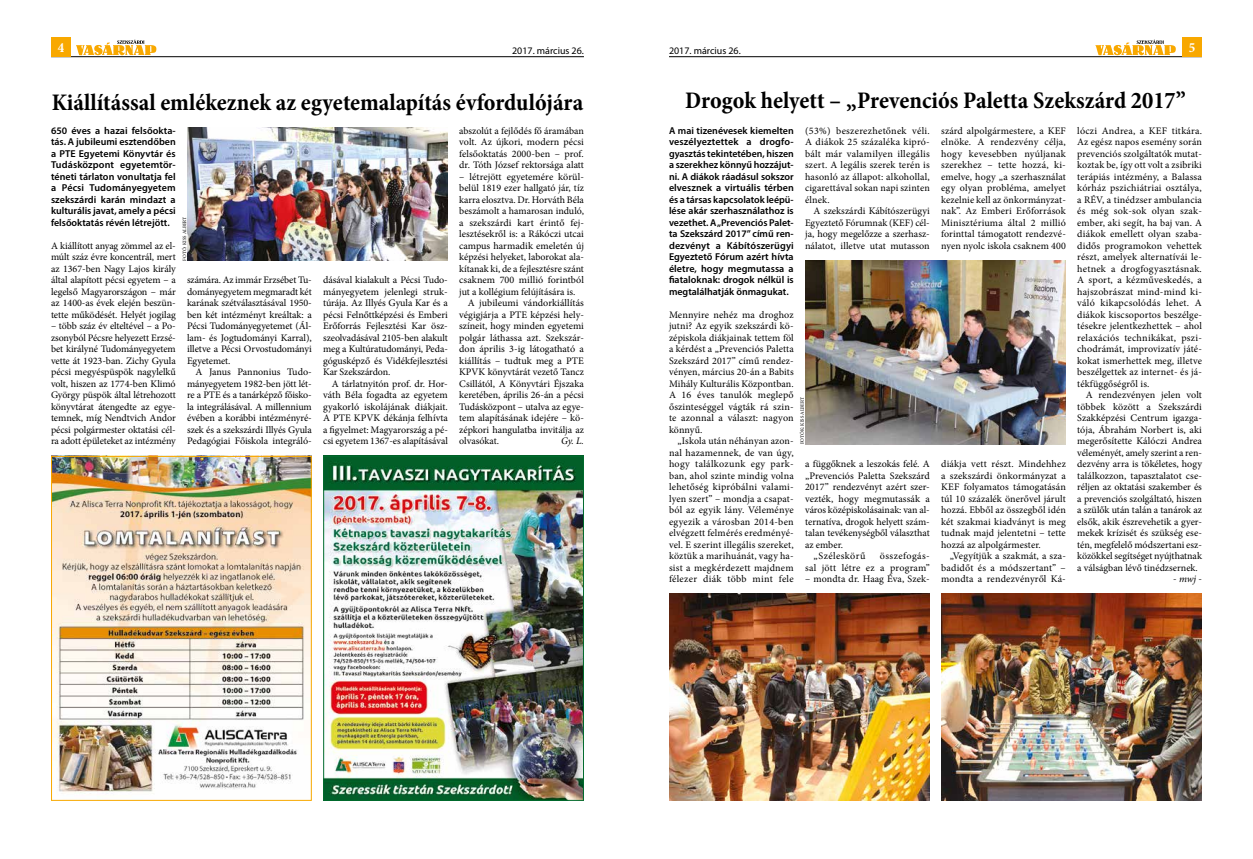
<style>
.page{position:relative;width:1253px;height:859px;background:#fff}
.page>*{position:absolute;margin:0;border:0;box-sizing:border-box;transform-origin:0 0}
.t1{font:700 condensed 24px "Minion Pro";color:#000}
.t2{font:700 condensed 14px "Minion Pro";color:#fff}
.t3{font:10px/11.5px "Minion Pro";color:#000;text-align:justify}
.t4{font:600 10px/11.5px "Myriad Pro";color:#000;text-align:justify}
.t5{font:10px/11.5px "Minion Pro";letter-spacing:.025em;color:#000;text-align:right}
.t6{font:10px "Myriad Pro";color:#000}
.t7{font:10px "Minion Pro";letter-spacing:.045em;color:#000}
.t8{font:italic 10px "Minion Pro";color:#000}
.t9{font:5px "Minion Pro";color:#000}
</style>
<div class="page">
<hr style="left:51px;top:56px;width:533px;height:1px;background:#000">
<hr style="left:669px;top:56px;width:533px;height:1px;background:#000">
<div style="left:1182px;top:37px;width:20px;height:20px;background:#f8a800"></div>
<div style="left:51px;top:37px;width:20px;height:20px;background:#f8a800"></div>
<svg style="left:1095px;top:40px;width:81px;height:15px"></svg>
<svg style="left:76px;top:40px;width:80px;height:15px"></svg>
<img style="left:53px;top:458px;width:257px;height:335px">
<div style="left:51px;top:456px;width:261px;height:345px;border:1px solid #f8a800"></div>
<img style="left:325px;top:458px;width:257px;height:341px">
<div style="left:323px;top:456px;width:261px;height:345px;border:1px solid #006b2d"></div>
<img style="left:187px;top:128px;width:261px;height:133px">
<img style="left:805px;top:261px;width:261px;height:183px">
<img style="left:669px;top:594px;width:261px;height:207px">
<img style="left:941px;top:594px;width:261px;height:207px">
<h2 class="t2" style="left:58px;top:38px;width:8px">4</h2>
<p class="t6" style="left:512px;top:45px;width:73px">2017. március 26.</p>
<p class="t6" style="left:669px;top:45px;width:73px">2017. március 26.</p>
<h2 class="t2" style="left:1189px;top:38px;width:8px">5</h2>
<h1 class="t1" style="left:52px;top:85px;width:533px">Kiállítással emlékeznek az egyetemalapítás évfordulójára</h1>
<p class="t4" style="left:51px;top:125px;width:126px">650 éves a hazai felsőokta&shy;tás. A jubileumi esztendőben a PTE Egyetemi Könyvtár és Tudásközpont egyetemtör&shy;téneti tárlaton vonultatja fel a Pécsi Tudományegyetem szekszárdi karán mindazt a kulturális javat, amely a pécsi felsőoktatás révén létrejött.</p>
<p class="t3" style="left:51px;top:240px;width:126px">A kiállított anyag zömmel az el&shy;múlt száz évre koncentrál, mert az 1367-ben Nagy Lajos király által alapított pécsi egyetem – a legelső Magyarországon – már az 1400-as évek elején beszün&shy;tette működését. Helyét jogilag</p>
<p class="t3" style="left:51px;top:320px;width:126px">– több száz év elteltével – a Po&shy;zsonyból Pécsre helyezett Erzsé&shy;bet királyné Tudományegyetem vette át 1923-ban. Zichy Gyula pécsi megyéspüspök nagylelkű volt, hiszen az 1774-ben Klimó György püspök által létrehozott könyvtárat átengedte az egye&shy;temnek, míg Nendtvich Andor pécsi polgármester oktatási cél&shy;ra adott épületeket az intézmény</p>
<h1 class="t1" style="left:685px;top:84px;width:502px">Drogok helyett – „Prevenciós Paletta Szekszárd 2017”</h1>
<p class="t4" style="left:669px;top:125px;width:126px">A mai tizenévesek kiemelten veszélyeztettek a drogfo&shy;gyasztás tekintetében, hiszen a szerekhez könnyű hozzájut&shy;ni. A diákok ráadásul sokszor elvesznek a virtuális térben és a társas kapcsolatok leépü&shy;lése akár szerhasználathoz is vezethet. A „Prevenciós Palet&shy;ta Szekszárd 2017” című ren&shy;dezvényt a Kábítószerügyi Egyeztető Fórum azért hívta életre, hogy megmutassa a fiataloknak: drogok nélkül is megtalálhatják önmagukat.</p>
<p class="t3" style="left:669px;top:309px;width:126px">Mennyire nehéz ma droghoz jutni? Az egyik szekszárdi kö&shy;zépiskola diákjainak tettem föl a kérdést a „Prevenciós Paletta Szekszárd 2017” című rendez&shy;vényen, március 20-án a Babits Mihály Kulturális Központban.<br>A 16 éves tanulók meglepő őszinteséggel vágták rá szin&shy;te azonnal a választ: nagyon könnyű.</p>
<p class="t3" style="left:669px;top:435px;width:126px;text-indent:9px">„Iskola után néhányan azon&shy;nal hazamennek, de van úgy, hogy találkozunk egy park&shy;ban, ahol szinte mindig volna lehetőség kipróbálni valami&shy;lyen szert” – mondja a csapat&shy;ból az egyik lány. Véleménye egyezik a városban 2014-ben elvégzett felmérés eredményé&shy;vel. E szerint illegális szereket, köztük a marihuánát, vagy ha&shy;sist a megkérdezett majdnem félezer diák több mint fele</p>
<p class="t3" style="left:459px;top:125px;width:126px">abszolút a fejlődés fő áramában volt. Az újkori, modern pécsi felsőoktatás 2000-ben – prof. dr. Tóth József rektorsága alatt</p>
<p class="t3" style="left:459px;top:171px;width:126px">– létrejött egyetemére körül-</p>
<p class="t3" style="left:459px;top:182px;width:126px">belül 1819 ezer hallgató jár, tíz</p>
<p class="t3" style="left:459px;top:194px;width:126px">karra elosztva. Dr. Horváth Béla</p>
<p class="t3" style="left:459px;top:205px;width:126px">beszámolt a hamarosan induló,</p>
<p class="t3" style="left:459px;top:217px;width:126px">a szekszárdi kart érintő fej-</p>
<p class="t3" style="left:459px;top:228px;width:126px">lesztésekről is: a Rákóczi utcai</p>
<p class="t3" style="left:459px;top:240px;width:126px">campus harmadik emeletén új</p>
<p class="t3" style="left:459px;top:251px;width:126px">képzési helyeket, laborokat ala-</p>
<p class="t3" style="left:459px;top:263px;width:126px">kítanak ki, de a fejlesztésre szánt</p>
<p class="t3" style="left:459px;top:274px;width:126px">csaknem 700 millió forintból</p>
<p class="t3" style="left:459px;top:286px;width:118px">jut a kollégium felújítására is.</p>
<p class="t3" style="left:468px;top:297px;width:118px">A jubileumi vándorkiállítás</p>
<p class="t3" style="left:459px;top:309px;width:126px">végigjárja a PTE képzési hely-</p>
<p class="t3" style="left:459px;top:320px;width:126px">színeit, hogy minden egyetemi</p>
<p class="t3" style="left:459px;top:332px;width:126px">polgár láthassa azt. Szekszár-</p>
<p class="t3" style="left:459px;top:343px;width:126px">don április 3-ig látogatható a</p>
<p class="t3" style="left:459px;top:355px;width:126px">kiállítás – tudtuk meg a PTE</p>
<p class="t3" style="left:459px;top:366px;width:126px">KPVK könyvtárát vezető Tancz</p>
<p class="t3" style="left:459px;top:378px;width:126px">Csillától, A Könyvtári Éjszaka</p>
<p class="t3" style="left:459px;top:389px;width:126px">keretében, április 26-án a pécsi</p>
<p class="t3" style="left:459px;top:401px;width:126px">Tudásközpont – utalva az egye-</p>
<p class="t3" style="left:459px;top:412px;width:126px">tem alapításának idejére – kö-</p>
<p class="t3" style="left:459px;top:424px;width:126px">zépkori hangulatba invitálja az</p>
<p class="t3" style="left:459px;top:435px;width:41px">olvasókat.</p>
<p class="t8" style="left:561px;top:434px;width:24px">Gy. L.</p>
<p class="t3" style="left:941px;top:125px;width:126px">szárd alpolgármestere, a KEF elnöke. A rendezvény célja, hogy kevesebben nyúljanak szerekhez – tette hozzá, ki&shy;emelve, hogy „a szerhasználat egy olyan probléma, amelyet kezelnie kell az önkormányzat&shy;nak”. Az Emberi Erőforrások Minisztériuma által 2 millió forinttal támogatott rendezvé&shy;nyen nyolc iskola csaknem 400</p>
<p class="t3" style="left:1077px;top:125px;width:126px">lóczi Andrea, a KEF titkára.<br>Az egész napos esemény során prevenciós szolgáltatók mutat&shy;koztak be, így ott volt a zsibriki terápiás intézmény, a Balassa kórház pszichiátriai osztálya, a RÉV, a tinédzser ambulancia és még sok-sok olyan szak&shy;ember, aki segít, ha baj van. A diákok emellett olyan szaba&shy;didős programokon vehettek részt, amelyek alternatívái le&shy;hetnek a drogfogyasztásnak.<br>A sport, a kézműveskedés, a hajszobrászat mind-mind ki&shy;váló kikapcsolódás lehet. A diákok kiscsoportos beszélge&shy;tésekre jelentkezhettek – ahol relaxációs technikákat, pszi&shy;chodrámát, improvizatív játé&shy;kokat ismerhettek meg, illetve beszélgettek az internet- és já&shy;tékfüggőségről is.</p>
<p class="t3" style="left:1077px;top:389px;width:126px;text-indent:9px">A rendezvényen jelen volt többek között a Szekszárdi Szakképzési Centrum igazga&shy;tója, Ábrahám Norbert is, aki megerősítette Kálóczi Andrea véleményét, amely szerint a ren&shy;dezvény arra is tökéletes, hogy találkozzon, tapasztalatot cse&shy;réljen az oktatási szakember és a prevenciós szolgáltató, hiszen a szülők után talán a tanárok az elsők, akik észrevehetik a gyer&shy;mekek krízisét és szükség ese&shy;tén, megfelelő módszertani esz&shy;közökkel segítséget nyújthatnak a válságban lévő tinédzsernek.</p>
<p class="t8" style="left:1173px;top:572px;width:30px">- mwj -</p>
<p class="t3" style="left:805px;top:125px;width:126px">(53%) beszerezhetőnek véli.<br>A diákok 25 százaléka kipró&shy;bált már valamilyen illegális szert. A legális szerek terén is hasonló az állapot: alkohollal, cigarettával sokan napi szinten élnek.</p>
<p class="t3" style="left:805px;top:205px;width:126px;text-indent:9px">A szekszárdi Kábítószerügyi Egyeztető Fórumnak (KEF) cél&shy;ja, hogy megelőzze a szerhasz&shy;nálatot, illetve utat mutasson</p>
<p class="t9" style="left:181px;top:261px;width:46px;rotate:-90deg">FOTÓ: KISS ALBERT</p>
<p class="t3" style="left:187px;top:274px;width:126px">számára. Az immár Erzsébet Tu&shy;dományegyetem megmaradt két karának szétválasztásával 1950- ben két intézményt kreáltak: a Pécsi Tudományegyetemet (Ál&shy;lam- és Jogtudományi Karral), illetve a Pécsi Orvostudományi Egyetemet.</p>
<p class="t3" style="left:187px;top:366px;width:126px;text-indent:9px">A Janus Pannonius Tudo&shy;mányegyetem 1982-ben jött lét&shy;re a PTE és a tanárképző főisko&shy;la integrálásával. A millennium évében a korábbi intézményré&shy;szek és a szekszárdi Illyés Gyula Pedagógiai Főiskola integráló-</p>
<p class="t3" style="left:323px;top:274px;width:126px">dásával kialakult a Pécsi Tudo&shy;mányegyetem jelenlegi struk&shy;túrája. Az Illyés Gyula Kar és a pécsi Felnőttképzési és Emberi Erőforrás Fejlesztési Kar ös - szeolvadásával 2105-ben alakult meg a Kultúratudományi, Peda&shy;gógusképző és Vidékfejlesztési Kar Szekszárdon.</p>
<p class="t3" style="left:323px;top:378px;width:126px;text-indent:9px">A tárlatnyitón prof. dr. Hor&shy;váth Béla fogadta az egyetem gyakorló iskolájának diákjait.<br>A PTE KPVK dékánja felhívta a figyelmet: Magyarország a pé&shy;csi egyetem 1367-es alapításával</p>
<p class="t9" style="left:799px;top:444px;width:49px;rotate:-90deg">FOTÓK: KISS ALBERT</p>
<p class="t3" style="left:805px;top:458px;width:126px">a függőknek a leszokás felé. A</p>
<p class="t3" style="left:805px;top:470px;width:126px">„Prevenciós Paletta Szekszárd</p>
<p class="t3" style="left:805px;top:481px;width:126px">2017” rendezvényt azért szer-</p>
<p class="t3" style="left:805px;top:493px;width:126px">vezték, hogy megmutassák a</p>
<p class="t3" style="left:805px;top:504px;width:126px">város középiskolásainak: van al-</p>
<p class="t3" style="left:805px;top:516px;width:126px">ternatíva, drogok helyett szám-</p>
<p class="t3" style="left:805px;top:527px;width:126px">talan tevékenységből választhat</p>
<p class="t3" style="left:805px;top:539px;width:39px">az ember.</p>
<p class="t7" style="left:814px;top:549px;width:53px">„Széleskörű</p>
<p class="t3" style="left:941px;top:458px;width:126px">diákja vett részt. Mindehhez a szekszárdi önkormányzat a KEF folyamatos támogatásán túl 10 százalék önerővel járult hozzá. Ebből az összegből idén két szakmai kiadványt is meg tudnak majd jelentetni – tette hozzá az alpolgármester.</p>
<p class="t3" style="left:941px;top:550px;width:126px;text-indent:8px">„Vegyítjük a szakmát, a sza&shy;badidőt és a módszertant” – mondta a rendezvényről Ká-</p>
<p class="t5" style="left:805px;top:550px;width:126px">összefogás-<br>sal jött létre ez a program”</p>
<p class="t3" style="left:805px;top:573px;width:126px">– mondta dr. Haag Éva, Szek-</p>
</div>
